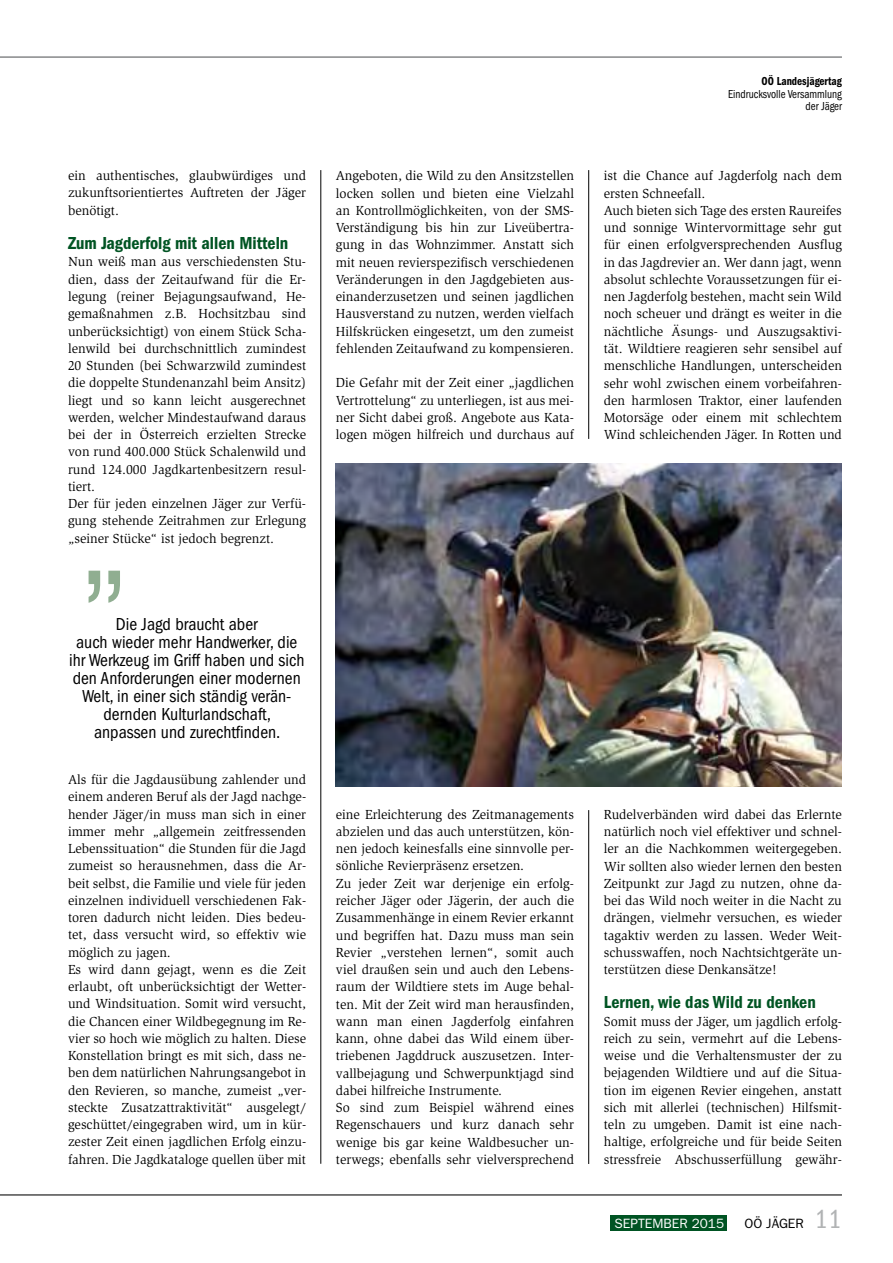
<style>
.page{position:relative;width:893px;height:1263px;background:#fff}
.page>*{position:absolute;margin:0;border:0;box-sizing:border-box;transform-origin:0 0}
.t1{font:condensed 18px/18px "Franklin Gothic";color:#000;text-align:center}
.t2{font:18px "ITC Franklin Gothic Std Dm Cd";color:#005423}
.t3{font:13.5px/17.2px "Slimbach LT";color:#000;text-align:justify}
.t4{font:13.5px "ITC Franklin Gothic Std";color:#fff}
.t5{font:13.5px "ITC Franklin Gothic Std";color:#000}
.t6{font:condensed 12px/12.8px "ITC Franklin Gothic Std";color:#000;text-align:right;scale:.92 1}
.t7{font:12px "ITC Franklin Gothic Std Dm Cd";color:#000;scale:.92 1}
.s1{font-family:"Franklin Gothic LT";font-stretch:condensed;font-size:27px;color:#b1b3b4}
</style>
<div class="page">
<hr style="left:0;top:1194px;width:842px;height:1px;background:#000">
<div style="left:610px;top:1215px;width:117px;height:16px;background:#005423"></div>
<hr style="left:0;top:56px;width:842px;height:2px;background:#87888a">
<hr style="left:320px;top:170px;width:1px;height:994px;background:#000">
<hr style="left:588px;top:170px;width:1px;height:269px;background:#000">
<hr style="left:588px;top:810px;width:1px;height:354px;background:#000">
<img style="left:336px;top:463px;width:506px;height:323px">
<svg style="left:89px;top:571px;width:31px;height:32px"></svg>
<p class="t3" style="left:68px;top:167px;width:240px">ein authentisches, glaubwürdiges und zukunftsorientiertes Auftreten der Jäger benötigt.</p>
<h1 class="t2" style="left:68px;top:233px;width:222px">Zum Jagderfolg mit allen Mitteln</h1>
<p class="t3" style="left:68px;top:253px;width:240px;text-align:left">Nun weiß man aus verschiedensten Stu&shy;dien, dass der Zeitaufwand für die Er&shy;legung (reiner Bejagungsaufwand, He&shy;gemaßnahmen z.B. Hochsitzbau sind unberücksichtigt) von einem Stück Scha&shy;lenwild bei durchschnittlich zumindest 20 Stunden (bei Schwarzwild zumindest die doppelte Stundenanzahl beim Ansitz) liegt und so kann leicht ausgerechnet werden, welcher Mindestaufwand daraus bei der in Österreich erzielten Strecke von rund 400.000 Stück Schalenwild und rund 124.000 Jagdkartenbesitzern resul&shy;tiert.<br>Der für jeden einzelnen Jäger zur Verfü&shy;gung stehende Zeitrahmen zur Erlegung „seiner Stücke“ ist jedoch begrenzt.</p>
<h1 class="t1" style="left:69px;top:615px;width:237px">Die Jagd braucht aber<br>auch wieder mehr Handwerker, die ihr Werkzeug im Griff haben und sich den Anforderungen einer modernen<br>Welt, in einer sich ständig verän&shy;dernden Kulturlandschaft,<br>anpassen und zurechtfinden.</h1>
<p class="t3" style="left:68px;top:771px;width:240px;text-align:left">Als für die Jagdausübung zahlender und einem anderen Beruf als der Jagd nachge&shy;hender Jäger/in muss man sich in einer immer mehr „allgemein zeitfressenden Lebenssituation“ die Stunden für die Jagd zumeist so herausnehmen, dass die Ar&shy;beit selbst, die Familie und viele für jeden einzelnen individuell verschiedenen Fak&shy;toren dadurch nicht leiden. Dies bedeu&shy;tet, dass versucht wird, so effektiv wie möglich zu jagen.<br>Es wird dann gejagt, wenn es die Zeit erlaubt, oft unberücksichtigt der Wetter&shy;und Windsituation. Somit wird versucht, die Chancen einer Wildbegegnung im Re&shy;vier so hoch wie möglich zu halten. Diese Konstellation bringt es mit sich, dass ne&shy;ben dem natürlichen Nahrungsangebot in den Revieren, so manche, zumeist „ver&shy;steckte Zusatzattraktivität“ ausgelegt/ geschüttet/eingegraben wird, um in kür&shy;zester Zeit einen jagdlichen Erfolg einzu&shy;fahren. Die Jagdkataloge quellen über mit</p>
<p class="t3" style="left:336px;top:167px;width:240px">Angeboten, die Wild zu den Ansitzstellen locken sollen und bieten eine Vielzahl an Kontrollmöglichkeiten, von der SMS-Verständigung bis hin zur Liveübertra&shy;gung in das Wohnzimmer. Anstatt sich mit neuen revierspezifisch verschiedenen Veränderungen in den Jagdgebieten aus&shy;einanderzusetzen und seinen jagdlichen Hausverstand zu nutzen, werden vielfach Hilfskrücken eingesetzt, um den zumeist fehlenden Zeitaufwand zu kompensieren.</p>
<p class="t3" style="left:336px;top:374px;width:240px">Die Gefahr mit der Zeit einer „jagdlichen Vertrottelung“ zu unterliegen, ist aus mei&shy;ner Sicht dabei groß. Angebote aus Kata&shy;logen mögen hilfreich und durchaus auf</p>
<p class="t7" style="left:761px;top:74px;width:89px">OÖ Landesjägertag</p>
<p class="t6" style="left:728px;top:87px;width:125px">Eindrucksvolle Versammlung der Jäger</p>
<p class="t3" style="left:604px;top:167px;width:240px;text-align:left">ist die Chance auf Jagderfolg nach dem ersten Schneefall.<br>Auch bieten sich Tage des ersten Raureifes und sonnige Wintervormittage sehr gut für einen erfolgversprechenden Ausflug in das Jagdrevier an. Wer dann jagt, wenn absolut schlechte Voraussetzungen für ei&shy;nen Jagderfolg bestehen, macht sein Wild noch scheuer und drängt es weiter in die nächtliche Äsungs- und Auszugsaktivi&shy;tät. Wildtiere reagieren sehr sensibel auf menschliche Handlungen, unterscheiden sehr wohl zwischen einem vorbeifahren&shy;den harmlosen Traktor, einer laufenden Motorsäge oder einem mit schlechtem Wind schleichenden Jäger. In Rotten und</p>
<p class="t3" style="left:336px;top:806px;width:240px;text-align:left">eine Erleichterung des Zeitmanagements abzielen und das auch unterstützen, kön&shy;nen jedoch keinesfalls eine sinnvolle per&shy;sönliche Revierpräsenz ersetzen.<br>Zu jeder Zeit war derjenige ein erfolg&shy;reicher Jäger oder Jägerin, der auch die Zusammenhänge in einem Revier erkannt und begriffen hat. Dazu muss man sein Revier „verstehen lernen“, somit auch viel draußen sein und auch den Lebens&shy;raum der Wildtiere stets im Auge behal&shy;ten. Mit der Zeit wird man herausfinden, wann man einen Jagderfolg einfahren kann, ohne dabei das Wild einem über&shy;triebenen Jagddruck auszusetzen. Inter&shy;vallbejagung und Schwerpunktjagd sind dabei hilfreiche Instrumente.<br>So sind zum Beispiel während eines Regenschauers und kurz danach sehr wenige bis gar keine Waldbesucher un&shy;terwegs; ebenfalls sehr vielversprechend</p>
<p class="t3" style="left:604px;top:806px;width:240px">Rudelverbänden wird dabei das Erlernte natürlich noch viel effektiver und schnel&shy;ler an die Nachkommen weitergegeben.<br>Wir sollten also wieder lernen den besten Zeitpunkt zur Jagd zu nutzen, ohne da&shy;bei das Wild noch weiter in die Nacht zu drängen, vielmehr versuchen, es wieder tagaktiv werden zu lassen. Weder Weit&shy;schusswaffen, noch Nachtsichtgeräte un&shy;terstützen diese Denkansätze!</p>
<h1 class="t2" style="left:604px;top:992px;width:213px">Lernen, wie das Wild zu denken</h1>
<p class="t3" style="left:604px;top:1012px;width:240px">Somit muss der Jäger, um jagdlich erfolg&shy;reich zu sein, vermehrt auf die Lebens&shy;weise und die Verhaltensmuster der zu bejagenden Wildtiere und auf die Situa&shy;tion im eigenen Revier eingehen, anstatt sich mit allerlei (technischen) Hilfsmit&shy;teln zu umgeben. Damit ist eine nach&shy;haltige, erfolgreiche und für beide Seiten stressfreie Abschusserfüllung gewähr-</p>
<p class="t4" style="left:614px;top:1215px;width:111px">SEPTEMBER 2015</p>
<p class="t5" style="left:744px;top:1215px;width:99px">OÖ JÄGER <span class="s1">11</span></p>
</div>
